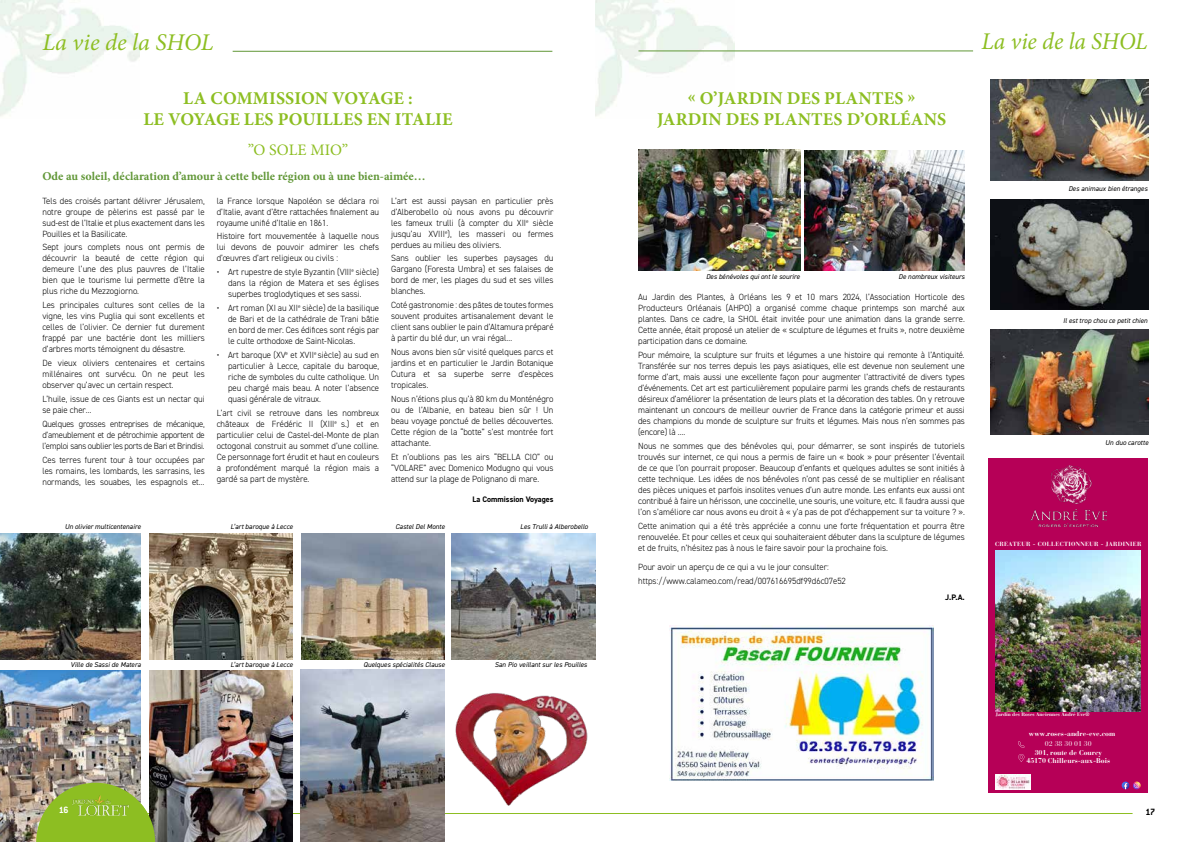
<style>
.page{position:relative;width:1191px;height:842px;background:#fff}
.page>*{position:absolute;margin:0;border:0;box-sizing:border-box;transform-origin:0 0}
.t1{font:italic 24px "Minion Pro";letter-spacing:-.005em;color:#8dbe22}
.t2{font:700 18px/21.6px "Minion Pro";letter-spacing:.01em;color:#8dbe22;text-align:center}
.t3{font:16px "Minion Pro";letter-spacing:.01em;color:#8dbe22}
.t4{font:700 12px "Minion Pro";color:#619737}
.t5{font:700 10px "Conduit ITC";color:#000}
.t6{font:700 10px "Conduit ITC";color:#fff}
.t7{font:300 9px/11px "DIN2014";color:#000;text-align:justify}
.t8{font:300 9px/11px "DIN2014";color:#000;text-align:justify;scale:.95 1}
.t9{font:700 8px "DIN2014";color:#000}
.t10{font:italic 7px "DIN2014";color:#000}
.t11{font:700 7px/8.2px "Bauer Bodoni Pro";color:#fff;text-align:center}
.t12{font:7px "Bauer Bodoni Pro";color:#fff}
.t13{font:700 6px "Bauer Bodoni Pro";letter-spacing:.055em;color:#fff}
.t14{font:700 5px "Bauer Bodoni Pro";color:#fff}
</style>
<div class="page">
<hr style="left:595px;top:813px;width:537px;height:1px;background:#8dbe22">
<hr style="left:143px;top:813px;width:453px;height:1px;background:#8dbe22">
<img style="left:0;top:0;width:139px;height:117px">
<img style="left:990px;top:200px;width:158px;height:110px">
<img style="left:638px;top:149px;width:162px;height:121px">
<img style="left:804px;top:151px;width:160px;height:120px">
<img style="left:0;top:670px;width:141px;height:172px">
<img style="left:0;top:533px;width:141px;height:127px">
<img style="left:149px;top:533px;width:144px;height:127px">
<img style="left:301px;top:533px;width:144px;height:127px">
<img style="left:452px;top:533px;width:143px;height:127px">
<img style="left:149px;top:670px;width:144px;height:172px">
<img style="left:455px;top:693px;width:133px;height:113px">
<img style="left:300px;top:670px;width:145px;height:172px">
<hr style="left:233px;top:51px;width:319px;height:1px;background:#619737">
<hr style="left:638px;top:51px;width:335px;height:1px;background:#619737">
<img style="left:990px;top:80px;width:158px;height:100px">
<img style="left:990px;top:330px;width:158px;height:104px">
<img style="left:36px;top:783px;width:119px;height:59px">
<div style="left:989px;top:458px;width:159px;height:334px;background:#b60057"></div>
<img style="left:1030px;top:466px;width:76px;height:60px">
<img style="left:996px;top:551px;width:144px;height:160px">
<svg style="left:1018px;top:741px;width:6px;height:7px"></svg>
<svg style="left:1018px;top:754px;width:6px;height:8px"></svg>
<svg style="left:1121px;top:782px;width:19px;height:7px"></svg>
<img style="left:996px;top:774px;width:34px;height:15px">
<img style="left:669px;top:625px;width:264px;height:155px">
<h1 class="t1" style="left:42px;top:26px;width:173px">La vie de la SHOL</h1>
<h1 class="t1" style="left:981px;top:25px;width:168px">La vie de la SHOL</h1>
<h2 class="t2" style="left:143px;top:87px;width:311px">LA COMMISSION VOYAGE :<br>LE VOYAGE LES POUILLES EN ITALIE</h2>
<h2 class="t2" style="left:657px;top:87px;width:291px">« O’JARDIN DES PLANTES »<br>JARDIN DES PLANTES D’ORLÉANS</h2>
<h3 class="t3" style="left:248px;top:139px;width:102px">”O SOLE MIO”</h3>
<h3 class="t4" style="left:42px;top:168px;width:385px">Ode au soleil, déclaration d’amour à cette belle région ou à une bien-aimée…</h3>
<p class="t7" style="left:42px;top:195px;width:164px">Tels des croisés partant délivrer Jérusalem, notre groupe de pèlerins est passé par le sud-est de l’Italie et plus exactement dans les Pouilles et la Basilicate.</p>
<p class="t7" style="left:42px;top:242px;width:164px">Sept jours complets nous ont permis de découvrir la beauté de cette région qui demeure l’une des plus pauvres de l’Italie bien que le tourisme lui permette d’être la plus riche du Mezzogiorno.</p>
<p class="t7" style="left:42px;top:300px;width:164px">Les principales cultures sont celles de la vigne, les vins Puglia qui sont excellents et celles de l’olivier. Ce dernier fut durement frappé par une bactérie dont les milliers d’arbres morts témoignent du désastre.</p>
<p class="t7" style="left:42px;top:357px;width:164px">De vieux oliviers centenaires et certains millénaires ont survécu. On ne peut les observer qu’avec un certain respect.</p>
<p class="t7" style="left:42px;top:393px;width:164px">L’huile, issue de ces Giants est un nectar qui se paie cher…</p>
<p class="t8" style="left:42px;top:418px;width:172px">Quelques grosses entreprises de mécanique, d’ameublement et de pétrochimie apportent de l’emploi sans oublier les ports de Bari et Brindisi.</p>
<p class="t7" style="left:42px;top:454px;width:164px">Ces terres furent tour à tour occupées par les romains, les lombards, les sarrasins, les normands, les souabes, les espagnols et…</p>
<p class="t10" style="left:65px;top:522px;width:78px">Un olivier multicentenaire</p>
<p class="t7" style="left:217px;top:195px;width:164px">la France lorsque Napoléon se déclara roi d’Italie, avant d’être rattachées finalement au royaume unifié d’Italie en 1861.</p>
<p class="t7" style="left:217px;top:231px;width:164px">Histoire fort mouvementée à laquelle nous lui devons de pouvoir admirer les chefs d’œuvres d’art religieux ou civils :</p>
<p class="t7" style="left:228px;top:267px;width:152px;text-indent:-11px">• Art rupestre de style Byzantin (VIII<sup>e</sup> siècle) dans la région de Matera et ses églises superbes troglodytiques et ses sassi.</p>
<p class="t7" style="left:228px;top:302px;width:152px;text-indent:-11px">• Art roman (XI au XII<sup>e</sup> siècle) de la basilique de Bari et de la cathédrale de Trani bâtie en bord de mer. Ces édifices sont régis par le culte orthodoxe de Saint-Nicolas.</p>
<p class="t7" style="left:228px;top:349px;width:152px;text-indent:-11px">• Art baroque (XV<sup>e</sup> et XVII<sup>e</sup> siècle) au sud en particulier à Lecce, capitale du baroque, riche de symboles du culte catholique. Un peu chargé mais beau. A noter l’absence quasi générale de vitraux.</p>
<p class="t7" style="left:217px;top:407px;width:164px">L’art civil se retrouve dans les nombreux châteaux de Frédéric II (XIII<sup>e</sup> s.) et en particulier celui de Castel-del-Monte de plan octogonal construit au sommet d’une colline.<br>Ce personnage fort érudit et haut en couleurs a profondément marqué la région mais a gardé sa part de mystère.</p>
<p class="t10" style="left:230px;top:522px;width:64px">L’art baroque à Lecce</p>
<p class="t7" style="left:391px;top:195px;width:164px">L’art est aussi paysan en particulier près d’Alberobello où nous avons pu découvrir les fameux trulli (à compter du XII<sup>e</sup> siècle jusqu’au XVIII<sup>e</sup>), les masseri ou fermes perdues au milieu des oliviers.</p>
<p class="t7" style="left:391px;top:253px;width:164px">Sans oublier les superbes paysages du Gargano (Foresta Umbra) et ses falaises de bord de mer, les plages du sud et ses villes blanches.</p>
<p class="t7" style="left:391px;top:300px;width:164px">Coté gastronomie : des pâtes de toutes formes souvent produites artisanalement devant le client sans oublier le pain d’Altamura préparé à partir du blé dur, un vrai régal…</p>
<p class="t7" style="left:391px;top:346px;width:164px">Nous avons bien sûr visité quelques parcs et jardins et en particulier le Jardin Botanique Cutura et sa superbe serre d’espèces tropicales.</p>
<p class="t7" style="left:391px;top:393px;width:164px">Nous n’étions plus qu’à 80 km du Monténégro ou de l’Albanie, en bateau bien sûr ! Un beau voyage ponctué de belles découvertes.<br>Cette région de la “botte” s’est montrée fort attachante.</p>
<p class="t7" style="left:391px;top:451px;width:164px">Et n’oublions pas les airs “BELLA CIO” ou “VOLARE” avec Domenico Modugno qui vous attend sur la plage de Polignano di mare.</p>
<p class="t10" style="left:395px;top:522px;width:51px">Castel Del Monte</p>
<p class="t9" style="left:472px;top:493px;width:83px">La Commission Voyages</p>
<p class="t10" style="left:520px;top:522px;width:69px">Les Trulli à Alberobello</p>
<p class="t10" style="left:706px;top:272px;width:96px">Des bénévoles qui ont le sourire</p>
<p class="t10" style="left:898px;top:272px;width:68px">De nombreux visiteurs</p>
<p class="t7" style="left:638px;top:292px;width:328px">Au Jardin des Plantes, à Orléans les 9 et 10 mars 2024, l’Association Horticole des Producteurs Orléanais (AHPO) a organisé comme chaque printemps son marché aux plantes. Dans ce cadre, la SHOL était invitée pour une animation dans la grande serre.<br>Cette année, était proposé un atelier de « sculpture de légumes et fruits », notre deuxième participation dans ce domaine.</p>
<p class="t7" style="left:638px;top:350px;width:328px">Pour mémoire, la sculpture sur fruits et légumes a une histoire qui remonte à l’Antiquité.<br>Transférée sur nos terres depuis les pays asiatiques, elle est devenue non seulement une forme d’art, mais aussi une excellente façon pour augmenter l’attractivité de divers types d’événements. Cet art est particulièrement populaire parmi les grands chefs de restaurants désireux d’améliorer la présentation de leurs plats et la décoration des tables. On y retrouve maintenant un concours de meilleur ouvrier de France dans la catégorie primeur et aussi des champions du monde de sculpture sur fruits et légumes. Mais nous n’en sommes pas (encore) là ….</p>
<p class="t7" style="left:638px;top:440px;width:328px">Nous ne sommes que des bénévoles qui, pour démarrer, se sont inspirés de tutoriels trouvés sur internet, ce qui nous a permis de faire un « book » pour présenter l’éventail de ce que l’on pourrait proposer. Beaucoup d’enfants et quelques adultes se sont initiés à cette technique. Les idées de nos bénévoles n’ont pas cessé de se multiplier en réalisant des pièces uniques et parfois insolites venues d’un autre monde. Les enfants eux aussi ont contribué à faire un hérisson, une coccinelle, une souris, une voiture, etc. Il faudra aussi que l’on s’améliore car nous avons eu droit à « y’a pas de pot d’échappement sur ta voiture ? ».</p>
<p class="t7" style="left:638px;top:520px;width:328px">Cette animation qui a été très appréciée a connu une forte fréquentation et pourra être renouvelée. Et pour celles et ceux qui souhaiteraient débuter dans la sculpture de légumes et de fruits, n’hésitez pas à nous le faire savoir pour la prochaine fois.</p>
<p class="t7" style="left:638px;top:560px;width:209px;line-height:13.8px">Pour avoir un aperçu de ce qui a vu le jour consulter: https://www.calameo.com/read/007616695df99d6c07e52</p>
<p class="t9" style="left:945px;top:592px;width:21px">J.P.A.</p>
<p class="t10" style="left:71px;top:660px;width:72px">Ville de Sassi de Matera</p>
<p class="t10" style="left:230px;top:660px;width:64px">L’art baroque à Lecce</p>
<p class="t10" style="left:363px;top:660px;width:83px">Quelques spécialités Clause</p>
<p class="t10" style="left:495px;top:660px;width:94px">San Pio veillant sur les Pouilles</p>
<p class="t6" style="left:59px;top:804px;width:11px">16</p>
<p class="t10" style="left:1068px;top:184px;width:81px">Des animaux bien étranges</p>
<p class="t10" style="left:1063px;top:316px;width:86px">Il est trop chou ce petit chien</p>
<p class="t10" style="left:1105px;top:438px;width:45px">Un duo carotte</p>
<p class="t13" style="left:995px;top:540px;width:148px">CREATEUR - COLLECTIONNEUR - JARDINIER</p>
<p class="t14" style="left:996px;top:711px;width:95px">Jardin des Roses Anciennes André Eve®</p>
<p class="t11" style="left:1029px;top:729px;width:88px">www.roses-andre-eve.com</p>
<p class="t12" style="left:1045px;top:739px;width:48px">02 38 30 01 30</p>
<p class="t11" style="left:1026px;top:748px;width:85px">301, route de Courcy<br>45170 Chilleurs-aux-Bois</p>
<p class="t5" style="left:1145px;top:806px;width:11px">17</p>
</div>
